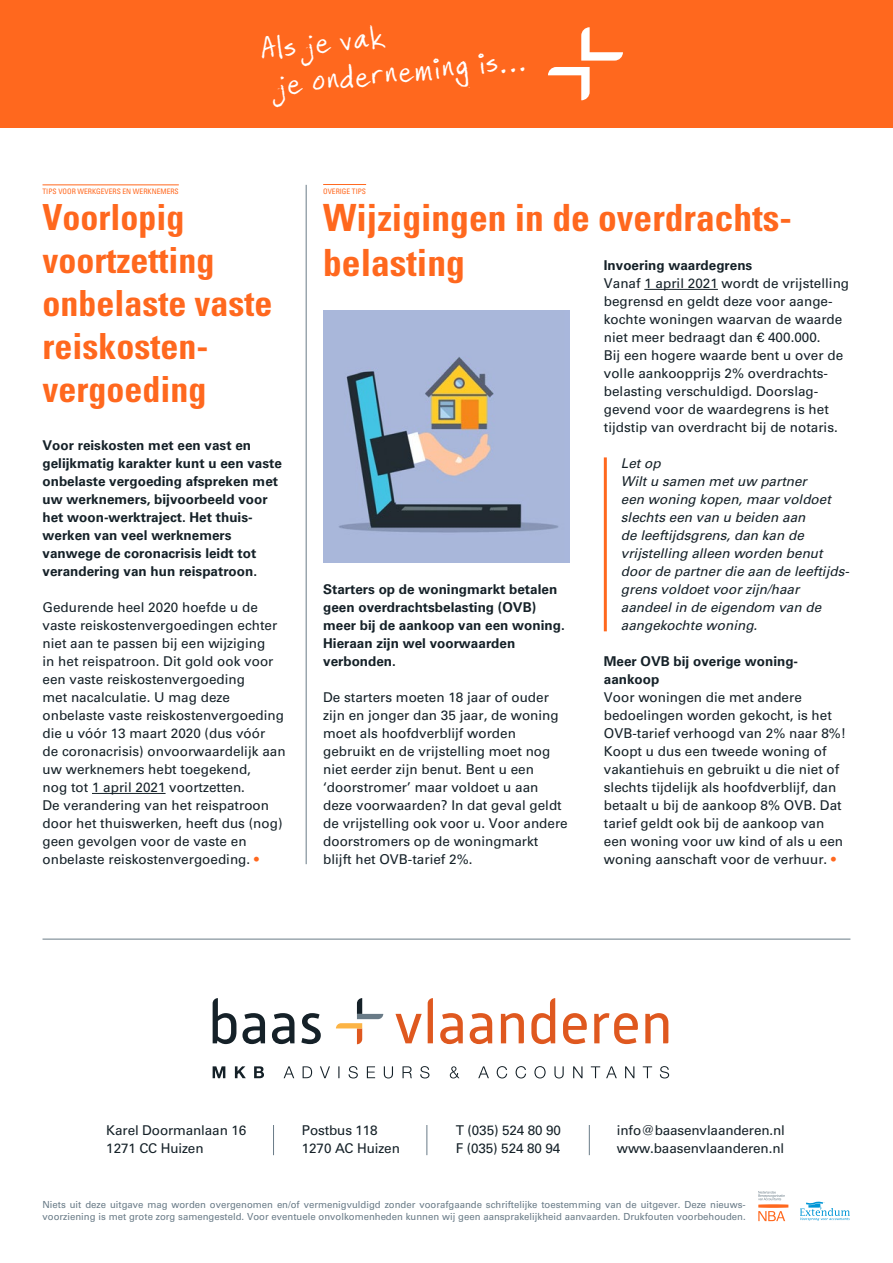
<style>
.page{position:relative;width:893px;height:1263px;background:#fff}
.page>*{position:absolute;margin:0;border:0;box-sizing:border-box;transform-origin:0 0}
.t1{font:700 condensed 37.5px/45px "Univers LT Std";color:#ff681e}
.t2{font:700 condensed 36px/43.2px "Univers LT Std";color:#ff681e}
.t3{font:27px/37.5px "Minneapolis";color:#fff}
.t4{font:13.5px/18px "Univers LT Std";color:#152128}
.t5{font:700 13.5px/18px "Univers LT Std";color:#152128}
.t6{font:italic 13.5px/18px "Univers LT Std";color:#152128}
.t7{font:9.75px/12px "Univers LT Std";color:#697b87}
.t8{font:condensed 7.5px "Univers LT Std";color:#ff681e}
.s1{color:#ff681e}
</style>
<div class="page">
<div style="left:0;top:0;width:893px;height:128px;background:#ff681e"></div>
<svg style="left:548px;top:27px;width:75px;height:73px"></svg>
<hr style="left:43px;top:939px;width:807px;height:1px;background:#697b87">
<svg style="left:213px;top:1066px;width:456px;height:12px"></svg>
<svg style="left:213px;top:998px;width:108px;height:46px"></svg>
<svg style="left:395px;top:998px;width:273px;height:46px"></svg>
<svg style="left:336px;top:998px;width:47px;height:46px"></svg>
<svg style="left:800px;top:1201px;width:50px;height:20px"></svg>
<svg style="left:758px;top:1191px;width:30px;height:30px"></svg>
<hr style="left:273px;top:1125px;width:1px;height:30px;background:#697b87">
<hr style="left:426px;top:1125px;width:1px;height:30px;background:#697b87">
<hr style="left:589px;top:1125px;width:1px;height:30px;background:#697b87">
<hr style="left:644px;top:289px;width:74px;height:1px;background:#152128">
<hr style="left:323px;top:184px;width:43px;height:1px;background:#ff681e">
<hr style="left:92px;top:793px;width:74px;height:1px;background:#152128">
<hr style="left:43px;top:184px;width:136px;height:1px;background:#ff681e">
<img style="left:323px;top:310px;width:247px;height:252px">
<hr style="left:306px;top:185px;width:1px;height:679px;background:#697b87">
<hr style="left:604px;top:457px;width:3px;height:174px;background:#ff681e">
<h3 class="t3" style="left:272px;top:31px;width:253px;text-indent:-13px;rotate:-6deg">Als je vak<br>je onderneming is...</h3>
<p class="t8" style="left:43px;top:186px;width:138px">TIPS VOOR WERKGEVERS EN WERKNEMERS</p>
<h2 class="t2" style="left:43px;top:195px;width:231px">Voorlopig voortzetting onbelaste vaste reiskosten&shy;vergoeding</h2>
<p class="t5" style="left:43px;top:436px;width:241px">Voor reiskosten met een vast en gelijkmatig karakter kunt u een vaste onbelaste vergoeding afspreken met uw werknemers, bijvoorbeeld voor het woon-werktraject. Het thuis&shy;werken van veel werknemers vanwege de coronacrisis leidt tot verandering van hun reispatroon.</p>
<p class="t4" style="left:43px;top:598px;width:245px">Gedurende heel 2020 hoefde u de vaste reiskostenvergoedingen echter niet aan te passen bij een wijziging<br>in het reispatroon. Dit gold ook voor een vaste reiskostenvergoeding<br>met nacalculatie. U mag deze onbelaste vaste reiskostenvergoeding die u vóór 13 maart 2020 (dus vóór<br>de coronacrisis) onvoorwaardelijk aan uw werknemers hebt toegekend,<br>nog tot 1 april 2021 voortzetten.<br>De verandering van het reispatroon door het thuiswerken, heeft dus (nog) geen gevolgen voor de vaste en onbelaste reiskostenvergoeding. <span class="s1">•</span></p>
<p class="t8" style="left:323px;top:186px;width:44px">OVERIGE TIPS</p>
<h1 class="t1" style="left:323px;top:195px;width:470px">Wijzigingen in de overdrachts&shy;belasting</h1>
<p class="t5" style="left:604px;top:256px;width:150px">Invoering waardegrens</p>
<p class="t4" style="left:604px;top:274px;width:247px">Vanaf 1 april 2021 wordt de vrijstelling begrensd en geldt deze voor aange&shy;kochte woningen waarvan de waarde niet meer bedraagt dan € 400.000.<br>Bij een hogere waarde bent u over de volle aankoopprijs 2% overdrachts&shy;belasting verschuldigd. Doorslag&shy;gevend voor de waardegrens is het tijdstip van overdracht bij de notaris.</p>
<p class="t6" style="left:621px;top:454px;width:230px">Let op<br>Wilt u samen met uw partner<br>een woning kopen, maar voldoet slechts een van u beiden aan<br>de leeftijdsgrens, dan kan de vrijstelling alleen worden benut door de partner die aan de leeftijds&shy;grens voldoet voor zijn/haar aandeel in de eigendom van de aangekochte woning.</p>
<p class="t5" style="left:604px;top:652px;width:196px">Meer OVB bij overige woning&shy;aankoop</p>
<p class="t4" style="left:604px;top:688px;width:244px">Voor woningen die met andere bedoelingen worden gekocht, is het OVB-tarief verhoogd van 2% naar 8%!<br>Koopt u dus een tweede woning of vakantiehuis en gebruikt u die niet of slechts tijdelijk als hoofdverblijf, dan betaalt u bij de aankoop 8% OVB. Dat tarief geldt ook bij de aankoop van een woning voor uw kind of als u een woning aanschaft voor de verhuur. <span class="s1">•</span></p>
<p class="t5" style="left:323px;top:580px;width:243px">Starters op de woningmarkt betalen geen overdrachtsbelasting (OVB) meer bij de aankoop van een woning.<br>Hieraan zijn wel voorwaarden verbonden.</p>
<p class="t4" style="left:323px;top:688px;width:246px">De starters moeten 18 jaar of ouder zijn en jonger dan 35 jaar, de woning moet als hoofdverblijf worden gebruikt en de vrijstelling moet nog niet eerder zijn benut. Bent u een ‘doorstromer’ maar voldoet u aan deze voorwaarden? In dat geval geldt de vrijstelling ook voor u. Voor andere doorstromers op de woningmarkt blijft het OVB-tarief 2%.</p>
<p class="t4" style="left:106px;top:1121px;width:141px">Karel Doormanlaan 16<br>1271 CC Huizen</p>
<p class="t4" style="left:302px;top:1121px;width:100px">Postbus 118<br>1270 AC Huizen</p>
<p class="t4" style="left:456px;top:1121px;width:107px">T (035) 524 80 90<br>F (035) 524 80 94</p>
<p class="t4" style="left:617px;top:1121px;width:170px">info@baasenvlaanderen.nl www.baasenvlaanderen.nl</p>
<p class="t7" style="left:43px;top:1199px;width:705px">Niets uit deze uitgave mag worden overgenomen en/of vermenigvuldigd zonder voorafgaande schriftelijke toestemming van de uitgever. Deze nieuws&shy;voorziening is met grote zorg samengesteld. Voor eventuele onvolkomenheden kunnen wij geen aansprakelijkheid aanvaarden. Drukfouten voorbehouden.</p>
</div>
